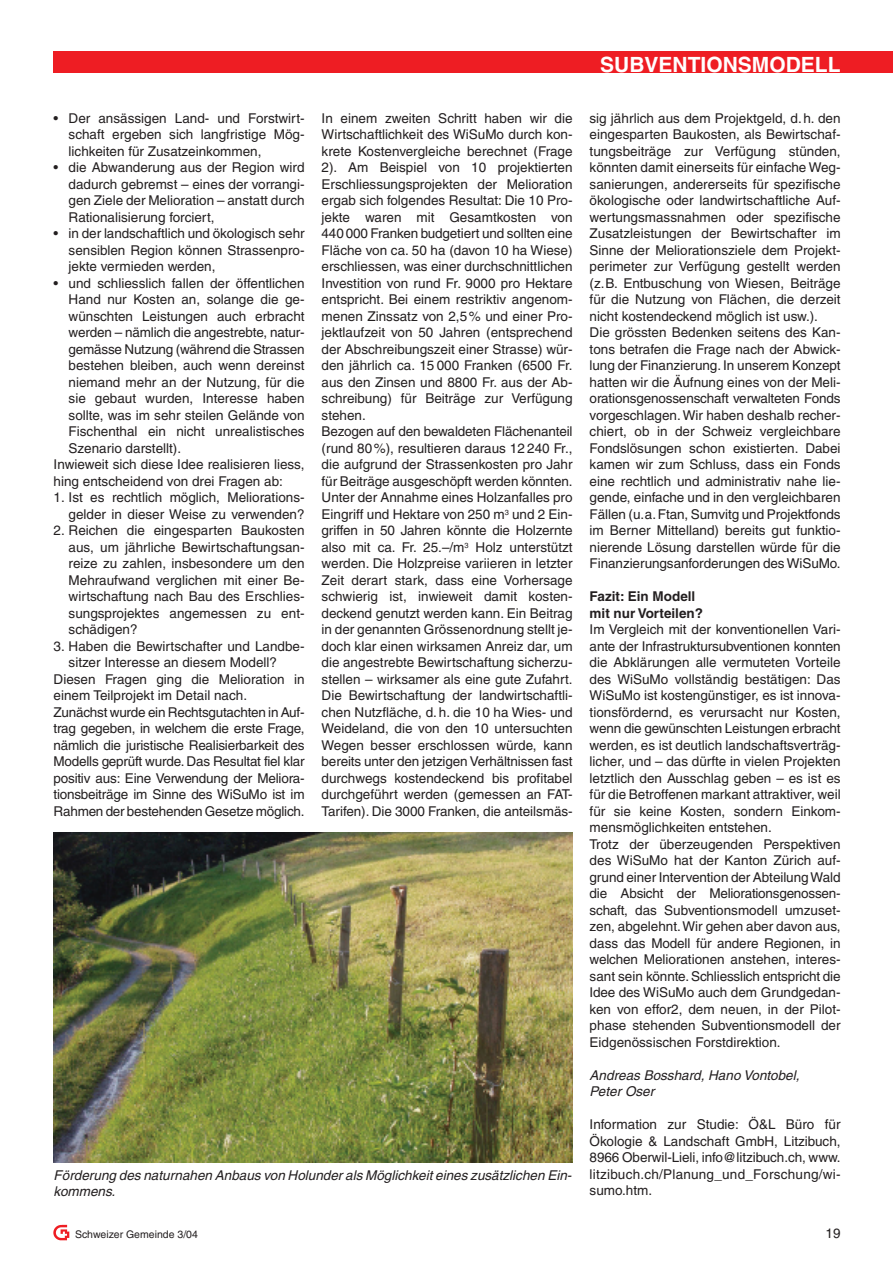
<style>
.page{position:relative;width:893px;height:1262px;background:#fff}
.page>*{position:absolute;margin:0;border:0;box-sizing:border-box;transform-origin:0 0}
.t1{font:700 21px "Helvetica";color:#fff}
.t2{font:13.5px/16.5px "Helvetica";color:#231f20;text-align:justify}
.t3{font:italic 13.5px/16.5px "Helvetica";color:#231f20}
.t4{font:700 13.5px/16.5px "Helvetica";color:#231f20}
.t5{font:10.5px "Helvetica";color:#231f20}
</style>
<div class="page">
<img style="left:54px;top:1224px;width:16px;height:17px">
<div style="left:54px;top:51px;width:838px;height:21px;background:#ee1d23"></div>
<img style="left:54px;top:832px;width:518px;height:330px">
<h1 class="t1" style="left:600px;top:57px;width:242px">SUBVENTIONSMODELL</h1>
<p class="t2" style="left:321px;top:111px;width:252px;text-align:left">In einem zweiten Schritt haben wir die Wirtschaftlichkeit des WiSuMo durch kon&shy;krete Kostenvergleiche berechnet (Frage 2). Am Beispiel von 10 projektierten Erschliessungsprojekten der Melioration ergab sich folgendes Resultat: Die 10 Pro&shy;jekte waren mit Gesamtkosten von 440 000 Franken budgetiert und sollten eine Fläche von ca. 50 ha (davon 10 ha Wiese) erschliessen, was einer durchschnittlichen Investition von rund Fr. 9000 pro Hektare entspricht. Bei einem restriktiv angenom&shy;menen Zinssatz von 2,5% und einer Pro&shy;jektlaufzeit von 50 Jahren (entsprechend der Abschreibungszeit einer Strasse) wür&shy;den jährlich ca. 15 000 Franken (6500 Fr. aus den Zinsen und 8800 Fr. aus der Ab&shy;schreibung) für Beiträge zur Verfügung stehen.<br>Bezogen auf den bewaldeten Flächenanteil (rund 80%), resultieren daraus 12 240 Fr., die aufgrund der Strassenkosten pro Jahr für Beiträge ausgeschöpft werden könnten.<br>Unter der Annahme eines Holzanfalles pro Eingriff und Hektare von 250 m<sup>3</sup> und 2 Ein&shy;griffen in 50 Jahren könnte die Holzernte also mit ca. Fr. 25.–/m<sup>3</sup> Holz unterstützt werden. Die Holzpreise variieren in letzter Zeit derart stark, dass eine Vorhersage schwierig ist, inwieweit damit kosten&shy;deckend genutzt werden kann. Ein Beitrag in der genannten Grössenordnung stellt je&shy;doch klar einen wirksamen Anreiz dar, um die angestrebte Bewirtschaftung sicherzu&shy;stellen – wirksamer als eine gute Zufahrt.<br>Die Bewirtschaftung der landwirtschaftli&shy;chen Nutzfläche, d. h. die 10 ha Wies- und Weideland, die von den 10 untersuchten Wegen besser erschlossen würde, kann bereits unter den jetzigen Verhältnissen fast durchwegs kostendeckend bis profitabel durchgeführt werden (gemessen an FAT-Tarifen). Die 3000 Franken, die anteilsmäs-</p>
<p class="t2" style="left:589px;top:111px;width:252px;text-align:left">sig jährlich aus dem Projektgeld, d.h. den eingesparten Baukosten, als Bewirtschaf&shy;tungsbeiträge zur Verfügung stünden, könnten damit einerseits für einfache Weg&shy;sanierungen, andererseits für spezifische ökologische oder landwirtschaftliche Auf&shy;wertungsmassnahmen oder spezifische Zusatzleistungen der Bewirtschafter im Sinne der Meliorationsziele dem Projekt&shy;perimeter zur Verfügung gestellt werden (z.B. Entbuschung von Wiesen, Beiträge für die Nutzung von Flächen, die derzeit nicht kostendeckend möglich ist usw.).<br>Die grössten Bedenken seitens des Kan&shy;tons betrafen die Frage nach der Abwick&shy;lung der Finanzierung. In unserem Konzept hatten wir die Äufnung eines von der Meli&shy;orationsgenossenschaft verwalteten Fonds vorgeschlagen. Wir haben deshalb recher&shy;chiert, ob in der Schweiz vergleichbare Fondslösungen schon existierten. Dabei kamen wir zum Schluss, dass ein Fonds eine rechtlich und administrativ nahe lie&shy;gende, einfache und in den vergleichbaren Fällen (u.a.Ftan, Sumvitg und Projektfonds im Berner Mittelland) bereits gut funktio&shy;nierende Lösung darstellen würde für die Finanzierungsanforderungen des WiSuMo.</p>
<p class="t2" style="left:69px;top:111px;width:237px;text-indent:-15px">• Der ansässigen Land- und Forstwirt&shy;schaft ergeben sich langfristige Mög&shy;lichkeiten für Zusatzeinkommen,</p>
<p class="t2" style="left:69px;top:160px;width:237px;text-indent:-15px">• die Abwanderung aus der Region wird dadurch gebremst – eines der vorrangi&shy;gen Ziele der Melioration – anstatt durch Rationalisierung forciert,</p>
<p class="t2" style="left:69px;top:226px;width:237px;text-indent:-15px">• in der landschaftlich und ökologisch sehr sensiblen Region können Strassenpro&shy;jekte vermieden werden,</p>
<p class="t2" style="left:54px;top:276px;width:252px">• und schliesslich fallen der öffentlichen</p>
<p class="t2" style="left:69px;top:292px;width:237px">Hand nur Kosten an, solange die ge-</p>
<p class="t2" style="left:69px;top:309px;width:237px">wünschten Leistungen auch erbracht</p>
<p class="t2" style="left:69px;top:325px;width:237px">werden – nämlich die angestrebte, natur-</p>
<p class="t2" style="left:69px;top:342px;width:237px">gemässe Nutzung (während die Strassen</p>
<p class="t2" style="left:69px;top:358px;width:237px">bestehen bleiben, auch wenn dereinst</p>
<p class="t2" style="left:69px;top:375px;width:237px">niemand mehr an der Nutzung, für die</p>
<p class="t2" style="left:69px;top:391px;width:237px">sie gebaut wurden, Interesse haben</p>
<p class="t2" style="left:69px;top:408px;width:237px">sollte, was im sehr steilen Gelände von</p>
<p class="t2" style="left:69px;top:424px;width:237px">Fischenthal ein nicht unrealistisches</p>
<p class="t2" style="left:69px;top:441px;width:114px">Szenario darstellt).</p>
<p class="t2" style="left:54px;top:457px;width:252px">Inwieweit sich diese Idee realisieren liess,</p>
<p class="t2" style="left:54px;top:474px;width:231px">hing entscheidend von drei Fragen ab:</p>
<p class="t2" style="left:54px;top:490px;width:252px;text-align:right">1. Ist es rechtlich möglich, Meliorations&shy;gelder in dieser Weise zu verwenden?</p>
<p class="t2" style="left:69px;top:523px;width:237px;text-indent:-15px">2. Reichen die eingesparten Baukosten aus, um jährliche Bewirtschaftungsan&shy;reize zu zahlen, insbesondere um den Mehraufwand verglichen mit einer Be&shy;wirtschaftung nach Bau des Erschlies&shy;sungsprojektes angemessen zu ent&shy;schädigen?</p>
<p class="t2" style="left:54px;top:639px;width:252px">3. Haben die Bewirtschafter und Landbe-</p>
<p class="t2" style="left:69px;top:655px;width:210px">sitzer Interesse an diesem Modell?</p>
<p class="t2" style="left:54px;top:672px;width:252px">Diesen Fragen ging die Melioration in</p>
<p class="t2" style="left:54px;top:688px;width:195px">einem Teilprojekt im Detail nach.</p>
<p class="t2" style="left:54px;top:705px;width:252px">Zunächst wurde ein Rechtsgutachten in Auf-</p>
<p class="t2" style="left:54px;top:721px;width:252px">trag gegeben, in welchem die erste Frage,</p>
<p class="t2" style="left:54px;top:738px;width:252px">nämlich die juristische Realisierbarkeit des</p>
<p class="t2" style="left:54px;top:754px;width:252px">Modells geprüft wurde. Das Resultat fiel klar</p>
<p class="t2" style="left:54px;top:771px;width:252px">positiv aus: Eine Verwendung der Meliora-</p>
<p class="t2" style="left:54px;top:787px;width:252px">tionsbeiträge im Sinne des WiSuMo ist im</p>
<p class="t2" style="left:54px;top:804px;width:252px">Rahmen der bestehenden Gesetze möglich.</p>
<p class="t4" style="left:589px;top:589px;width:115px">Fazit: Ein Modell mit nur Vorteilen?</p>
<p class="t2" style="left:589px;top:622px;width:252px;text-align:left">Im Vergleich mit der konventionellen Vari&shy;ante der Infrastruktursubventionen konnten die Abklärungen alle vermuteten Vorteile des WiSuMo vollständig bestätigen: Das WiSuMo ist kostengünstiger, es ist innova&shy;tionsfördernd, es verursacht nur Kosten, wenn die gewünschten Leistungen erbracht werden, es ist deutlich landschaftsverträg&shy;licher, und – das dürfte in vielen Projekten letztlich den Ausschlag geben – es ist es für die Betroffenen markant attraktiver, weil für sie keine Kosten, sondern Einkom&shy;mensmöglichkeiten entstehen.<br>Trotz der überzeugenden Perspektiven des WiSuMo hat der Kanton Zürich auf&shy;grund einer Intervention der Abteilung Wald die Absicht der Meliorationsgenossen&shy;schaft, das Subventionsmodell umzuset&shy;zen, abgelehnt.Wir gehen aber davon aus, dass das Modell für andere Regionen, in welchen Meliorationen anstehen, interes&shy;sant sein könnte. Schliesslich entspricht die Idee des WiSuMo auch dem Grundgedan&shy;ken von effor2, dem neuen, in der Pilot&shy;phase stehenden Subventionsmodell der Eidgenössischen Forstdirektion.</p>
<p class="t3" style="left:589px;top:1068px;width:211px">Andreas Bosshard, Hano Vontobel,<br>Peter Oser</p>
<p class="t2" style="left:589px;top:1117px;width:252px">Information zur Studie: Ö&amp;L Büro für Ökologie &amp; Landschaft GmbH, Litzibuch, 8966 Oberwil-Lieli, info@litzibuch.ch, www. litzibuch.ch/Planung_und_Forschung/wi&shy;sumo.htm.</p>
<p class="t3" style="left:54px;top:1167px;width:519px">Förderung des naturnahen Anbaus von Holunder als Möglichkeit eines zusätzlichen Ein&shy;kommens.</p>
<p class="t5" style="left:75px;top:1230px;width:124px">Schweizer Gemeinde 3/04</p>
<p class="t2" style="left:825px;top:1226px;width:17px">19</p>
</div>
